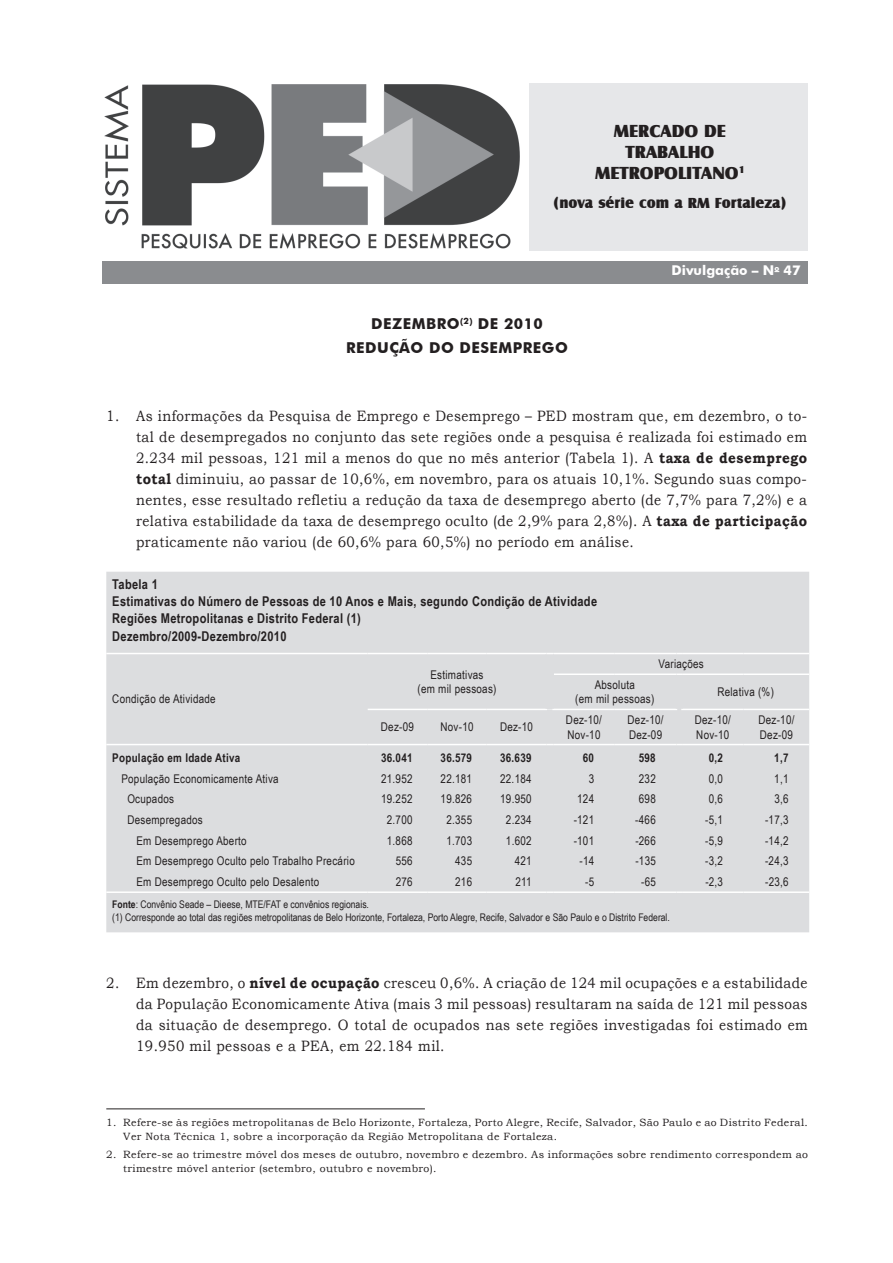
<style>
.page{position:relative;width:893px;height:1263px;background:#fff}
.page>*{position:absolute;margin:0;border:0;box-sizing:border-box;transform-origin:0 0}
.t1{font:18px/21px "Castle T Ultr";color:#231f20;text-align:center}
.t2{font:15px/21px "Bookman Old Style";letter-spacing:.03em;color:#231f20;text-align:justify;scale:.9 1}
.t3{font:700 15px/24px "Futura BT";letter-spacing:.03em;color:#231f20;text-align:center}
.t4{font:15px "Castle T Ultr";color:#231f20}
.t5{font:700 13.5px/17.4px "Arial Narrow";letter-spacing:.025em;color:#231f20}
.t6{font:700 13.5px "Futura BT";color:#fff}
.t7{font:12px/14.4px "Arial Narrow";letter-spacing:.025em;color:#231f20}
.t8{font:700 12px "Arial Narrow";letter-spacing:.025em;color:#231f20}
.t9{font:10.5px/13.5px "Bookman Old Style";letter-spacing:.03em;color:#231f20}
.t10{font:10.5px/12.6px "Arial Narrow";color:#231f20}
.s1{font-weight:700}
</style>
<div class="page">
<div style="left:102px;top:261px;width:706px;height:22px;background:#8a8c8f"></div>
<img style="left:104px;top:84px;width:416px;height:165px">
<div style="left:529px;top:83px;width:279px;height:168px;background:#e6e7e9"></div>
<div style="left:106px;top:572px;width:703px;height:360px;background:#dcdddf"></div>
<div style="left:546px;top:653px;width:7px;height:56px;background:#dcdddf"></div>
<hr style="left:106px;top:653px;width:262px;height:1px;background:#fff">
<hr style="left:106px;top:744px;width:262px;height:1px;background:#fff">
<hr style="left:368px;top:653px;width:59px;height:1px;background:#fff">
<hr style="left:427px;top:653px;width:60px;height:1px;background:#fff">
<hr style="left:487px;top:653px;width:59px;height:1px;background:#fff">
<hr style="left:553px;top:653px;width:62px;height:1px;background:#fff">
<hr style="left:615px;top:653px;width:61px;height:1px;background:#fff">
<hr style="left:682px;top:653px;width:62px;height:1px;background:#fff">
<hr style="left:744px;top:653px;width:65px;height:1px;background:#fff">
<hr style="left:554px;top:673px;width:61px;height:2px;background:#fff">
<hr style="left:615px;top:673px;width:61px;height:2px;background:#fff">
<hr style="left:682px;top:673px;width:62px;height:2px;background:#fff">
<hr style="left:744px;top:673px;width:65px;height:2px;background:#fff">
<hr style="left:368px;top:709px;width:59px;height:1px;background:#fff">
<hr style="left:427px;top:709px;width:60px;height:1px;background:#fff">
<hr style="left:487px;top:709px;width:60px;height:1px;background:#fff">
<hr style="left:552px;top:709px;width:63px;height:1px;background:#fff">
<hr style="left:615px;top:709px;width:62px;height:1px;background:#fff">
<hr style="left:681px;top:709px;width:63px;height:1px;background:#fff">
<hr style="left:744px;top:709px;width:65px;height:1px;background:#fff">
<hr style="left:368px;top:744px;width:59px;height:1px;background:#fff">
<hr style="left:427px;top:744px;width:60px;height:1px;background:#fff">
<hr style="left:487px;top:744px;width:59px;height:1px;background:#fff">
<hr style="left:553px;top:744px;width:62px;height:1px;background:#fff">
<hr style="left:615px;top:744px;width:61px;height:1px;background:#fff">
<hr style="left:682px;top:744px;width:62px;height:1px;background:#fff">
<hr style="left:744px;top:744px;width:65px;height:1px;background:#fff">
<hr style="left:106px;top:891px;width:262px;height:2px;background:#fff">
<hr style="left:368px;top:891px;width:59px;height:2px;background:#fff">
<hr style="left:427px;top:891px;width:60px;height:2px;background:#fff">
<hr style="left:487px;top:891px;width:59px;height:2px;background:#fff">
<svg style="left:546px;top:891px;width:7px;height:2px"></svg>
<hr style="left:553px;top:891px;width:62px;height:2px;background:#fff">
<hr style="left:615px;top:891px;width:61px;height:2px;background:#fff">
<svg style="left:676px;top:891px;width:6px;height:2px"></svg>
<hr style="left:682px;top:891px;width:62px;height:2px;background:#fff">
<hr style="left:744px;top:891px;width:65px;height:2px;background:#fff">
<hr style="left:552px;top:654px;width:2px;height:20px;background:#dcdddf">
<hr style="left:552px;top:674px;width:2px;height:35px;background:#dcdddf">
<hr style="left:676px;top:675px;width:1px;height:34px;background:#dcdddf">
<hr style="left:681px;top:675px;width:2px;height:34px;background:#dcdddf">
<svg style="left:676px;top:673px;width:6px;height:2px"></svg>
<hr style="left:106px;top:1108px;width:319px;height:1px;background:#231f20">
<p class="t1" style="left:595px;top:120px;width:151px">MERCADO DE<br>TRABALHO<br>METROPOLITANO<sup>1</sup></p>
<p class="t4" style="left:553px;top:194px;width:235px">(nova série com a RM Fortaleza)</p>
<p class="t3" style="left:346px;top:312px;width:222px">DEZembro<sup>(2)</sup> DE 2010<br>REDUÇÃO DO DESEMPREGO</p>
<p class="t6" style="left:671px;top:262px;width:130px">Divulgação – N<sup>o</sup> 47</p>
<p class="t2" style="left:136px;top:405px;width:747px;text-indent:-30px">1. As informações da Pesquisa de Emprego e Desemprego – PED mostram que, em dezembro, o to&shy;tal de desempregados no conjunto das sete regiões onde a pesquisa é realizada foi estimado em 2.234 mil pessoas, 121 mil a menos do que no mês anterior (Tabela 1). A <span class="s1">taxa de desemprego total</span> diminuiu, ao passar de 10,6%, em novembro, para os atuais 10,1%. Segundo suas compo&shy;nentes, esse resultado refletiu a redução da taxa de desemprego aberto (de 7,7% para 7,2%) e a relativa estabilidade da taxa de desemprego oculto (de 2,9% para 2,8%). A <span class="s1">taxa de participação </span>praticamente não variou (de 60,6% para 60,5%) no período em análise.</p>
<p class="t5" style="left:112px;top:574px;width:486px">Tabela 1<br>Estimativas do Número de Pessoas de 10 Anos e Mais, segundo Condição de Atividade Regiões Metropolitanas e Distrito Federal (1)<br>Dezembro/2009-Dezembro/2010</p>
<p class="t7" style="left:112px;top:692px;width:105px">Condição de Atividade</p>
<p class="t7" style="left:417px;top:667px;width:81px;text-align:center">Estimativas<br>(em mil pessoas)</p>
<p class="t7" style="left:659px;top:657px;width:47px">Variações</p>
<p class="t7" style="left:575px;top:677px;width:81px;text-align:center">Absoluta<br>(em mil pessoas)</p>
<p class="t7" style="left:717px;top:685px;width:58px">Relativa (%)</p>
<p class="t7" style="left:381px;top:720px;width:35px">Dez-09</p>
<p class="t7" style="left:440px;top:720px;width:35px">Nov-10</p>
<p class="t7" style="left:500px;top:720px;width:35px">Dez-10</p>
<p class="t7" style="left:566px;top:713px;width:38px">Dez-10/<br>Nov-10</p>
<p class="t7" style="left:628px;top:713px;width:38px">Dez-10/<br>Dez-09</p>
<p class="t7" style="left:695px;top:713px;width:38px">Dez-10/<br>Nov-10</p>
<p class="t7" style="left:758px;top:713px;width:38px">Dez-10/<br>Dez-09</p>
<p class="t8" style="left:112px;top:748px;width:129px">População em Idade Ativa</p>
<p class="t8" style="left:381px;top:748px;width:33px">36.041</p>
<p class="t8" style="left:441px;top:748px;width:33px">36.579</p>
<p class="t8" style="left:500px;top:748px;width:33px">36.639</p>
<p class="t8" style="left:583px;top:748px;width:13px">60</p>
<p class="t8" style="left:639px;top:748px;width:18px">598</p>
<p class="t8" style="left:709px;top:748px;width:16px">0,2</p>
<p class="t8" style="left:774px;top:748px;width:16px">1,7</p>
<p class="t7" style="left:121px;top:771px;width:159px">População Economicamente Ativa</p>
<p class="t7" style="left:381px;top:771px;width:33px">21.952</p>
<p class="t7" style="left:441px;top:771px;width:33px">22.181</p>
<p class="t7" style="left:500px;top:771px;width:33px">22.184</p>
<p class="t7" style="left:589px;top:771px;width:7px">3</p>
<p class="t7" style="left:639px;top:771px;width:18px">232</p>
<p class="t7" style="left:709px;top:771px;width:16px">0,0</p>
<p class="t7" style="left:774px;top:771px;width:16px">1,1</p>
<p class="t7" style="left:127px;top:792px;width:48px">Ocupados</p>
<p class="t7" style="left:381px;top:792px;width:33px">19.252</p>
<p class="t7" style="left:441px;top:792px;width:33px">19.826</p>
<p class="t7" style="left:500px;top:792px;width:33px">19.950</p>
<p class="t7" style="left:577px;top:792px;width:18px">124</p>
<p class="t7" style="left:639px;top:792px;width:18px">698</p>
<p class="t7" style="left:709px;top:792px;width:16px">0,6</p>
<p class="t7" style="left:774px;top:792px;width:16px">3,6</p>
<p class="t7" style="left:127px;top:812px;width:77px">Desempregados</p>
<p class="t7" style="left:387px;top:812px;width:27px">2.700</p>
<p class="t7" style="left:446px;top:812px;width:27px">2.355</p>
<p class="t7" style="left:506px;top:812px;width:27px">2.234</p>
<p class="t7" style="left:574px;top:812px;width:22px">-121</p>
<p class="t7" style="left:635px;top:812px;width:22px">-466</p>
<p class="t7" style="left:705px;top:812px;width:19px">-5,1</p>
<p class="t7" style="left:765px;top:812px;width:25px">-17,3</p>
<p class="t7" style="left:136px;top:833px;width:112px">Em Desemprego Aberto</p>
<p class="t7" style="left:387px;top:833px;width:27px">1.868</p>
<p class="t7" style="left:446px;top:833px;width:27px">1.703</p>
<p class="t7" style="left:506px;top:833px;width:27px">1.602</p>
<p class="t7" style="left:574px;top:833px;width:22px">-101</p>
<p class="t7" style="left:635px;top:833px;width:22px">-266</p>
<p class="t7" style="left:705px;top:833px;width:19px">-5,9</p>
<p class="t7" style="left:765px;top:833px;width:25px">-14,2</p>
<p class="t7" style="left:136px;top:854px;width:220px">Em Desemprego Oculto pelo Trabalho Precário</p>
<p class="t7" style="left:396px;top:854px;width:18px">556</p>
<p class="t7" style="left:455px;top:854px;width:18px">435</p>
<p class="t7" style="left:515px;top:854px;width:18px">421</p>
<p class="t7" style="left:579px;top:854px;width:16px">-14</p>
<p class="t7" style="left:635px;top:854px;width:22px">-135</p>
<p class="t7" style="left:705px;top:854px;width:19px">-3,2</p>
<p class="t7" style="left:765px;top:854px;width:25px">-24,3</p>
<p class="t7" style="left:136px;top:875px;width:184px">Em Desemprego Oculto pelo Desalento</p>
<p class="t7" style="left:396px;top:875px;width:18px">276</p>
<p class="t7" style="left:455px;top:875px;width:18px">216</p>
<p class="t7" style="left:515px;top:875px;width:18px">211</p>
<p class="t7" style="left:585px;top:875px;width:11px">-5</p>
<p class="t7" style="left:641px;top:875px;width:16px">-65</p>
<p class="t7" style="left:705px;top:875px;width:19px">-2,3</p>
<p class="t7" style="left:765px;top:875px;width:25px">-23,6</p>
<p class="t10" style="left:112px;top:898px;width:559px"><span class="s1">Fonte</span>: Convênio Seade – Dieese, MTE/FAT e convênios regionais.<br>(1) Corresponde ao total das regiões metropolitanas de Belo Horizonte, Fortaleza, Porto Alegre, Recife, Salvador e São Paulo e o Distrito Federal.</p>
<p class="t2" style="left:136px;top:973px;width:748px;text-indent:-30px">2. Em dezembro, o <span class="s1">nível de ocupação</span> cresceu 0,6%. A criação de 124 mil ocupações e a estabilidade da População Economicamente Ativa (mais 3 mil pessoas) resultaram na saída de 121 mil pessoas da situação de desemprego. O total de ocupados nas sete regiões investigadas foi estimado em 19.950 mil pessoas e a PEA, em 22.184 mil.</p>
<p class="t9" style="left:123px;top:1116px;width:686px;text-indent:-17px">1. Refere-se às regiões metropolitanas de Belo Horizonte, Fortaleza, Porto Alegre, Recife, Salvador, São Paulo e ao Distrito Federal.<br>Ver Nota Técnica 1, sobre a incorporação da Região Metropolitana de Fortaleza.</p>
<p class="t9" style="left:123px;top:1148px;width:686px;text-indent:-17px">2. Refere-se ao trimestre móvel dos meses de outubro, novembro e dezembro. As informações sobre rendimento correspondem ao trimestre móvel anterior (setembro, outubro e novembro).</p>
</div>
